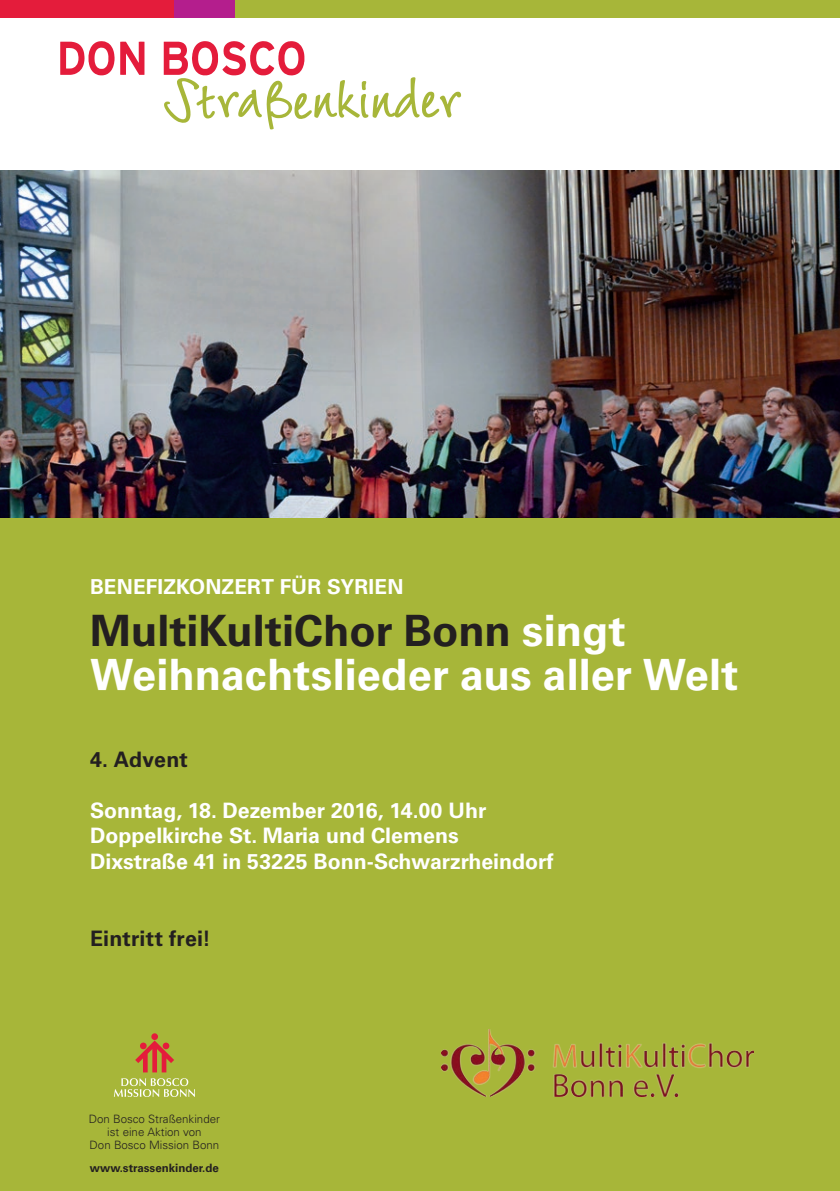
<style>
.page{position:relative;width:840px;height:1191px;background:#fff}
.page>*{position:absolute;margin:0;border:0;box-sizing:border-box;transform-origin:0 0}
.t1{font:700 43.2px/43.8px "Univers LT Std";color:#fff}
.t2{font:700 21.4px/25.6px "Univers LT Std";color:#fff}
.t3{font:700 21.4px "Univers LT Std";letter-spacing:.01em;color:#231f20}
.t4{font:700 20.6px "Univers LT Std";letter-spacing:.01em;color:#fff}
.t5{font:300 11.6px/13px "Univers LT Std";color:#231f20;text-align:center}
.t6{font:700 11.6px "Univers LT Std";color:#231f20}
.s1{color:#231f20}
</style>
<div class="page">
<div style="left:235px;top:0;width:604px;height:17px;background:#a7b639"></div>
<div style="left:0;top:0;width:174px;height:17px;background:#e41c3b"></div>
<div style="left:174px;top:0;width:61px;height:17px;background:#b41e8d"></div>
<div style="left:0;top:517px;width:839px;height:674px;background:#a7b639"></div>
<svg style="left:60px;top:41px;width:84px;height:34px"></svg>
<svg style="left:164px;top:41px;width:297px;height:88px"></svg>
<svg style="left:135px;top:1033px;width:39px;height:39px"></svg>
<svg style="left:114px;top:1078px;width:81px;height:19px"></svg>
<img style="left:0;top:171px;width:839px;height:346px">
<img style="left:441px;top:1029px;width:312px;height:68px">
<p class="t4" style="left:90px;top:574px;width:315px">BENEFIZKONZERT FÜR SYRIEN</p>
<p class="t1" style="left:90px;top:609px;width:649px"><span class="s1">MultiKultiChor Bonn</span> singt<br>Weihnachtslieder aus aller Welt</p>
<p class="t3" style="left:90px;top:746px;width:99px">4. Advent</p>
<p class="t2" style="left:90px;top:797px;width:465px">Sonntag, 18. Dezember 2016, 14.00 Uhr<br>Doppelkirche St. Maria und Clemens<br>Dixstraße 41 in 53225 Bonn-Schwarzrheindorf</p>
<p class="t3" style="left:90px;top:925px;width:122px">Eintritt frei!</p>
<p class="t5" style="left:89px;top:1112px;width:132px">Don Bosco Straßenkinder ist eine Aktion von<br>Don Bosco Mission Bonn</p>
<p class="t6" style="left:90px;top:1160px;width:130px">www.strassenkinder.de</p>
</div>
